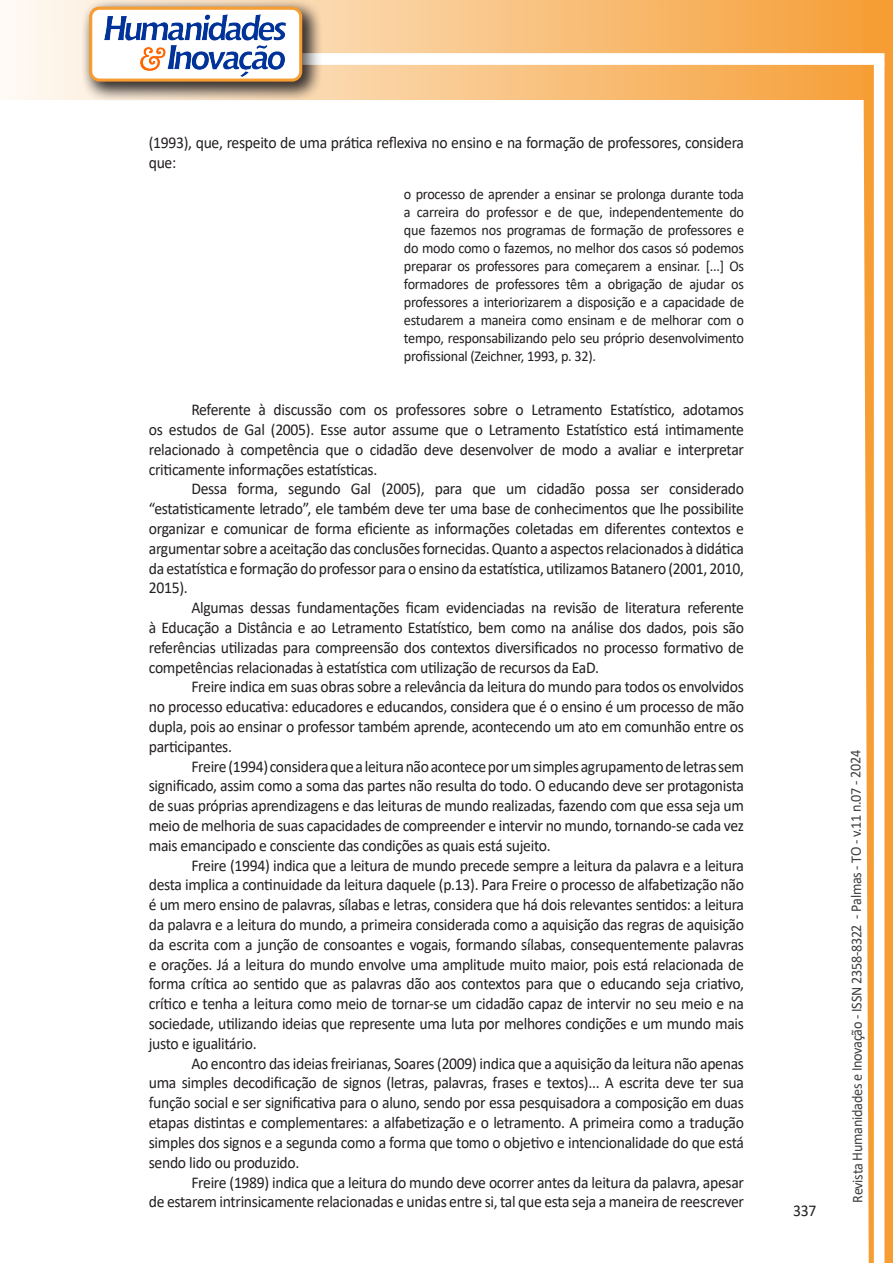
<style>
.page{position:relative;width:893px;height:1263px;background:#fff}
.page>*{position:absolute;margin:0;border:0;box-sizing:border-box;transform-origin:0 0}
.texto{font:16.5px/19.8px "Calibri";letter-spacing:-.02em;color:#231f20;text-align:justify;scale:.95 1}
.citacao{font:15px/18px "Calibri";letter-spacing:-.02em;color:#231f20;text-align:justify;scale:.95 1}
.t1{font:15px "Calibri";letter-spacing:-.025em;color:#3e3e3f;scale:.95 1}
</style>
<div class="page">
<svg style="left:5px;top:0;width:858px;height:100px;background:#f9c484"></svg>
<div style="left:302px;top:53px;width:582px;height:12px;background:#fff;border:2px solid #fff"></div>
<svg style="left:863px;top:0;width:30px;height:1263px"></svg>
<div style="left:81px;top:0;width:241px;height:102px;background:#231f20;opacity:.75"></div>
<div style="left:91px;top:8px;width:210px;height:72px;background:#fff;border-radius:9px"></div>
<img style="left:104px;top:14px;width:181px;height:62px">
<div style="left:89px;top:7px;width:213px;height:75px;border:3px solid #f69e34;border-radius:9px"></div>
<p class="texto" style="left:149px;top:133px;width:628px">(1993), que, respeito de uma prática reflexiva no ensino e na formação de professores, considera que:</p>
<p class="citacao" style="left:404px;top:185px;width:360px">o processo de aprender a ensinar se prolonga durante toda a carreira do professor e de que, independentemente do que fazemos nos programas de formação de professores e do modo como o fazemos, no melhor dos casos só podemos preparar os professores para começarem a ensinar. [...] Os formadores de professores têm a obrigação de ajudar os professores a interiorizarem a disposição e a capacidade de estudarem a maneira como ensinam e de melhorar com o tempo, responsabilizando pelo seu próprio desenvolvimento profissional (Zeichner, 1993, p. 32).</p>
<p class="texto" style="left:149px;top:399px;width:628px;text-indent:43px">Referente à discussão com os professores sobre o Letramento Estatístico, adotamos os estudos de Gal (2005). Esse autor assume que o Letramento Estatístico está intimamente relacionado à competência que o cidadão deve desenvolver de modo a avaliar e interpretar criticamente informações estatísticas.</p>
<p class="texto" style="left:149px;top:479px;width:628px;text-indent:43px">Dessa forma, segundo Gal (2005), para que um cidadão possa ser considerado “estatisticamente letrado”, ele também deve ter uma base de conhecimentos que lhe possibilite organizar e comunicar de forma eficiente as informações coletadas em diferentes contextos e argumentar sobre a aceitação das conclusões fornecidas. Quanto a aspectos relacionados à didática da estatística e formação do professor para o ensino da estatística, utilizamos Batanero (2001, 2010, 2015).</p>
<p class="texto" style="left:149px;top:597px;width:628px;text-indent:43px">Algumas dessas fundamentações ficam evidenciadas na revisão de literatura referente à Educação a Distância e ao Letramento Estatístico, bem como na análise dos dados, pois são referências utilizadas para compreensão dos contextos diversificados no processo formativo de competências relacionadas à estatística com utilização de recursos da EaD.</p>
<p class="texto" style="left:149px;top:677px;width:628px;text-indent:43px">Freire indica em suas obras sobre a relevância da leitura do mundo para todos os envolvidos no processo educativa: educadores e educandos, considera que é o ensino é um processo de mão dupla, pois ao ensinar o professor também aprende, acontecendo um ato em comunhão entre os participantes.</p>
<p class="texto" style="left:149px;top:756px;width:628px;text-indent:43px">Freire (1994) considera que a leitura não acontece por um simples agrupamento de letras sem significado, assim como a soma das partes não resulta do todo. O educando deve ser protagonista de suas próprias aprendizagens e das leituras de mundo realizadas, fazendo com que essa seja um meio de melhoria de suas capacidades de compreender e intervir no mundo, tornando-se cada vez mais emancipado e consciente das condições as quais está sujeito.</p>
<p class="texto" style="left:149px;top:855px;width:628px;text-indent:43px">Freire (1994) indica que a leitura de mundo precede sempre a leitura da palavra e a leitura desta implica a continuidade da leitura daquele (p.13). Para Freire o processo de alfabetização não é um mero ensino de palavras, sílabas e letras, considera que há dois relevantes sentidos: a leitura da palavra e a leitura do mundo, a primeira considerada como a aquisição das regras de aquisição da escrita com a junção de consoantes e vogais, formando sílabas, consequentemente palavras e orações. Já a leitura do mundo envolve uma amplitude muito maior, pois está relacionada de forma crítica ao sentido que as palavras dão aos contextos para que o educando seja criativo, crítico e tenha a leitura como meio de tornar-se um cidadão capaz de intervir no seu meio e na sociedade, utilizando ideias que represente uma luta por melhores condições e um mundo mais justo e igualitário.</p>
<p class="texto" style="left:149px;top:1053px;width:628px;text-indent:43px">Ao encontro das ideias freirianas, Soares (2009) indica que a aquisição da leitura não apenas uma simples decodificação de signos (letras, palavras, frases e textos)... A escrita deve ter sua função social e ser significativa para o aluno, sendo por essa pesquisadora a composição em duas etapas distintas e complementares: a alfabetização e o letramento. A primeira como a tradução simples dos signos e a segunda como a forma que tomo o objetivo e intencionalidade do que está sendo lido ou produzido.</p>
<p class="texto" style="left:149px;top:1172px;width:628px;text-align:right">Freire (1989) indica que a leitura do mundo deve ocorrer antes da leitura da palavra, apesar<br>de estarem intrinsicamente relacionadas e unidas entre si, tal que esta seja a maneira de reescrever</p>
<p class="texto" style="left:793px;top:1200px;width:26px">337</p>
<p class="t1" style="left:846px;top:1203px;width:478px;rotate:-90deg">Revista Humanidades e Inovação - ISSN 2358-8322 - Palmas - TO - v.11 n.07 - 2024</p>
</div>
